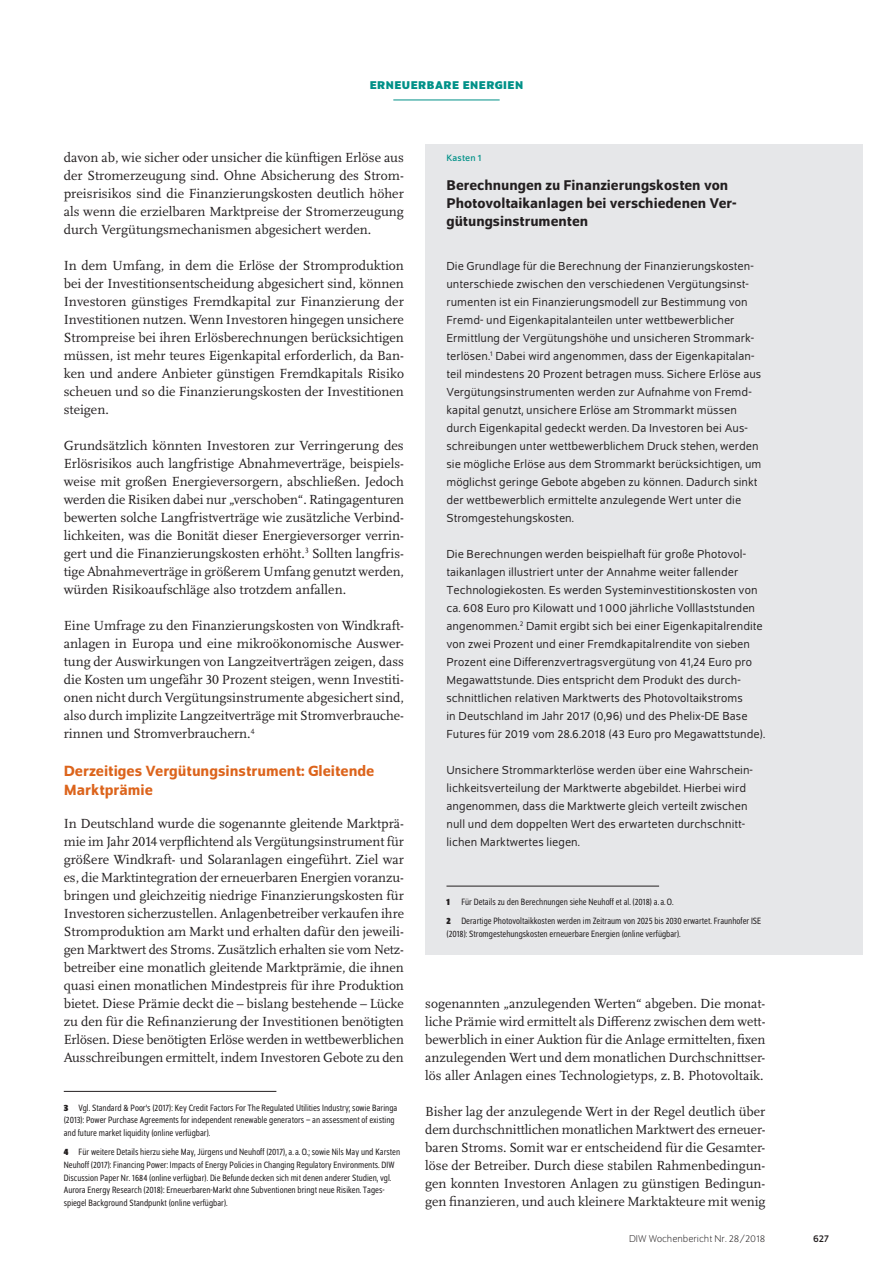
<style>
.page{position:relative;width:893px;height:1263px;background:#fff}
.page>*{position:absolute;margin:0;border:0;box-sizing:border-box;transform-origin:0 0}
.t1{font:500 15.75px/19.5px "Schumpeter";color:#dc641c}
.t2{font:500 15px/18px "Schumpeter";color:#231f20}
.t3{font:13.8px/18px "Scala Pro";color:#231f20;text-align:justify}
.t4{font:12.3px/18px "Schumpeter Blond";letter-spacing:.005em;color:#231f20}
.t5{font:700 12px "Schumpeter";color:#009188}
.t6{font:300 10.5px "Schumpeter";color:#231f20}
.t7{font:10.5px "Schumpeter";color:#231f20}
.t8{font:semi-condensed 9.75px/12.8px "Schumpeter Blond";color:#231f20}
.t9{font:9.75px "Schumpeter";letter-spacing:.01em;color:#009188}
.s1{font-family:"Schumpeter";font-weight:700}
</style>
<div class="page">
<hr style="left:393px;top:100px;width:107px;height:1px;background:#009188">
<hr style="left:64px;top:1091px;width:212px;height:1px;background:#231f20">
<div style="left:425px;top:144px;width:438px;height:810px;background:#e6e7e9"></div>
<hr style="left:446px;top:886px;width:213px;height:1px;background:#231f20">
<p class="t5" style="left:370px;top:79px;width:17px">ERNEUERBARE</p>
<p class="t5" style="left:463px;top:79px;width:16px">ENERGIEN</p>
<p class="t3" style="left:64px;top:148px;width:342px">davon ab, wie sicher oder unsicher die künftigen Erlöse aus der Stromerzeugung sind. Ohne Absicherung des Strom&shy;preisrisikos sind die Finanzierungskosten deutlich höher als wenn die erzielbaren Marktpreise der Stromerzeugung durch Vergütungsmechanismen abgesichert werden.</p>
<p class="t3" style="left:64px;top:256px;width:342px">In dem Umfang, in dem die Erlöse der Stromproduktion bei der Investitionsentscheidung abgesichert sind, können Investoren günstiges Fremdkapital zur Finanzierung der Investitionen nutzen. Wenn Investoren hingegen unsichere Strompreise bei ihren Erlösberechnungen berücksichtigen müssen, ist mehr teures Eigenkapital erforderlich, da Ban&shy;ken und andere Anbieter günstigen Fremdkapitals Risiko scheuen und so die Finanzierungskosten der Investitionen steigen.</p>
<p class="t3" style="left:64px;top:436px;width:342px">Grundsätzlich könnten Investoren zur Verringerung des Erlösrisikos auch langfristige Abnahmeverträge, beispiels&shy;weise mit großen Energieversorgern, abschließen. Jedoch werden die Risiken dabei nur „verschoben“. Ratingagenturen bewerten solche Langfristverträge wie zusätzliche Verbind&shy;lichkeiten, was die Bonität dieser Energieversorger verrin&shy;gert und die Finanzierungskosten erhöht.<sup>3</sup> Sollten langfris&shy;tige Abnahmeverträge in größerem Umfang genutzt werden, würden Risikoaufschläge also trotzdem anfallen.</p>
<p class="t3" style="left:64px;top:616px;width:342px">Eine Umfrage zu den Finanzierungskosten von Windkraft&shy;anlagen in Europa und eine mikroökonomische Auswer&shy;tung der Auswirkungen von Langzeitverträgen zeigen, dass die Kosten um ungefähr 30 Prozent steigen, wenn Investiti&shy;onen nicht durch Vergütungsinstrumente abgesichert sind, also durch implizite Langzeitverträge mit Stromverbrauche&shy;rinnen und Stromverbrauchern.<sup>4</sup></p>
<p class="t1" style="left:64px;top:761px;width:312px">Derzeitiges Vergütungsinstrument: Gleitende<br>Marktprämie</p>
<p class="t3" style="left:64px;top:814px;width:342px">In Deutschland wurde die sogenannte gleitende Marktprä&shy;mie im Jahr 2014 verpflichtend als Vergütungsinstrument für größere Windkraft- und Solaranlagen eingeführt. Ziel war es, die Marktintegration der erneuerbaren Energien voranzu&shy;bringen und gleichzeitig niedrige Finanzierungskosten für Investoren sicherzustellen. Anlagenbetreiber verkaufen ihre Stromproduktion am Markt und erhalten dafür den jeweili&shy;gen Marktwert des Stroms. Zusätzlich erhalten sie vom Netz&shy;betreiber eine monatlich gleitende Marktprämie, die ihnen quasi einen monatlichen Mindestpreis für ihre Produktion bietet. Diese Prämie deckt die – bislang bestehende – Lücke zu den für die Refinanzierung der Investitionen benötigten Erlösen. Diese benötigten Erlöse werden in wettbewerblichen Ausschreibungen ermittelt, indem Investoren Gebote zu den</p>
<p class="t8" style="left:64px;top:1101px;width:335px"><span class="s1">3</span> Vgl. Standard &amp; Poor’s (2017): Key Credit Factors For The Regulated Utilities Industry; sowie Baringa (2013): Power Purchase Agreements for independent renewable generators – an assessment of existing and future market liquidity (online verfügbar).</p>
<p class="t8" style="left:64px;top:1146px;width:338px"><span class="s1">4</span> Für weitere Details hierzu siehe May, Jürgens und Neuhoff (2017), a.a.O.; sowie Nils May und Karsten Neuhoff (2017): Financing Power: Impacts of Energy Policies in Changing Regulatory Environments. DIW Discussion Paper Nr. 1684 (online verfügbar). Die Befunde decken sich mit denen anderer Studien, vgl.<br>Aurora Energy Research (2018): Erneuerbaren-Markt ohne Subventionen bringt neue Risiken. Tages&shy;spiegel Background Standpunkt (online verfügbar).</p>
<p class="t9" style="left:446px;top:154px;width:37px">Kasten 1</p>
<p class="t2" style="left:446px;top:176px;width:291px">Berechnungen zu Finanzierungskosten von<br>Photovoltaikanlagen bei verschiedenen Ver&shy;gütungsinstrumenten</p>
<p class="t4" style="left:446px;top:257px;width:316px">Die Grundlage für die Berechnung der Finanzierungskosten&shy;unterschiede zwischen den verschiedenen Vergütungsinst&shy;rumenten ist ein Finanzierungsmodell zur Bestimmung von Fremd- und Eigenkapitalanteilen unter wettbewerblicher Ermittlung der Vergütungshöhe und unsicheren Strommark&shy;terlösen.<sup>1</sup> Dabei wird angenommen, dass der Eigenkapitalan&shy;teil mindestens 20 Prozent betragen muss. Sichere Erlöse aus Vergütungsinstrumenten werden zur Aufnahme von Fremd&shy;kapital genutzt, unsichere Erlöse am Strommarkt müssen durch Eigenkapital gedeckt werden. Da Investoren bei Aus&shy;schreibungen unter wettbewerblichem Druck stehen, werden sie mögliche Erlöse aus dem Strommarkt berücksichtigen, um möglichst geringe Gebote abgeben zu können. Dadurch sinkt der wettbewerblich ermittelte anzulegende Wert unter die Stromgestehungskosten.</p>
<p class="t4" style="left:446px;top:545px;width:320px">Die Berechnungen werden beispielhaft für große Photovol&shy;taikanlagen illustriert unter der Annahme weiter fallender Technologiekosten. Es werden Systeminvestitionskosten von ca. 608 Euro pro Kilowatt und 1000 jährliche Volllaststunden angenommen.<sup>2</sup> Damit ergibt sich bei einer Eigenkapitalrendite von zwei Prozent und einer Fremdkapitalrendite von sieben Prozent eine Differenzvertragsvergütung von 41,24 Euro pro Megawattstunde. Dies entspricht dem Produkt des durch&shy;schnittlichen relativen Marktwerts des Photovoltaikstroms<br>in Deutschland im Jahr 2017 (0,96) und des Phelix-DE Base Futures für 2019 vom 28.6.2018 (43 Euro pro Megawattstunde).</p>
<p class="t4" style="left:446px;top:761px;width:308px">Unsichere Strommarkterlöse werden über eine Wahrschein&shy;lichkeitsverteilung der Marktwerte abgebildet. Hierbei wird angenommen, dass die Marktwerte gleich verteilt zwischen null und dem doppelten Wert des erwarteten durchschnitt&shy;lichen Marktwertes liegen.</p>
<p class="t8" style="left:446px;top:893px;width:316px;line-height:19.2px"><span class="s1">1</span> Für Details zu den Berechnungen siehe Neuhoff et al. (2018) a.a.O.<br><span class="s1">2</span> Derartige Photovoltaikkosten werden im Zeitraum von 2025 bis 2030 erwartet. Fraunhofer ISE</p>
<p class="t8" style="left:446px;top:928px;width:236px">(2018): Stromgestehungskosten erneuerbare Energien (online verfügbar).</p>
<p class="t3" style="left:425px;top:994px;width:342px">sogenannten „anzulegenden Werten“ abgeben. Die monat&shy;liche Prämie wird ermittelt als Differenz zwischen dem wett&shy;bewerblich in einer Auktion für die Anlage ermittelten, fixen anzulegenden Wert und dem monatlichen Durchschnittser&shy;lös aller Anlagen eines Technologietyps, z.B. Photovoltaik.</p>
<p class="t3" style="left:425px;top:1102px;width:342px">Bisher lag der anzulegende Wert in der Regel deutlich über dem durchschnittlichen monatlichen Marktwert des erneuer&shy;baren Stroms. Somit war er entscheidend für die Gesamter&shy;löse der Betreiber. Durch diese stabilen Rahmenbedingun&shy;gen konnten Investoren Anlagen zu günstigen Bedingun&shy;gen finanzieren, und auch kleinere Marktakteure mit wenig</p>
<p class="t6" style="left:629px;top:1234px;width:138px">DIW Wochenbericht Nr. 28/2018</p>
<p class="t7" style="left:813px;top:1233px;width:18px">627</p>
</div>
